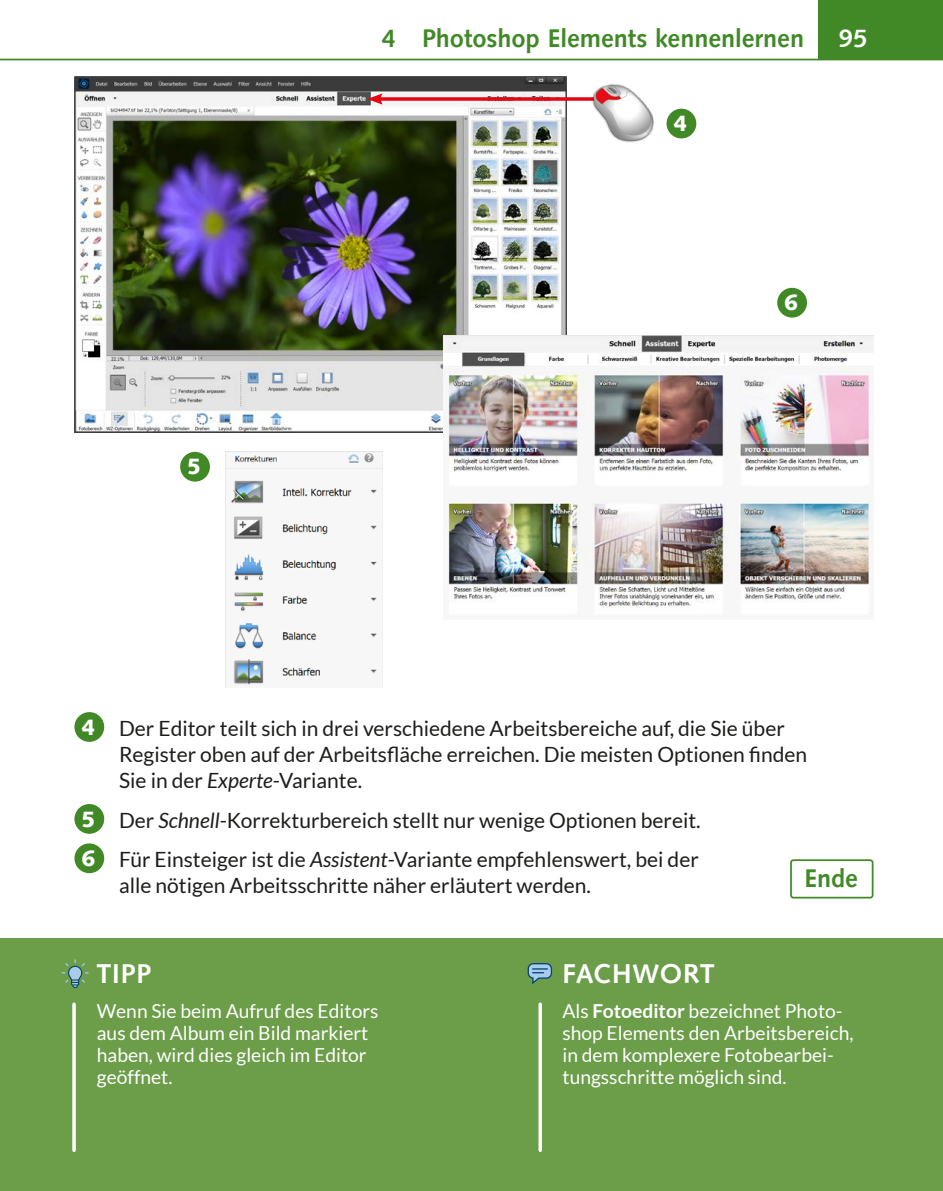
<style>
.page{position:relative;width:943px;height:1191px;background:#fff}
.page>*{position:absolute;margin:0;border:0;box-sizing:border-box;transform-origin:0 0}
.t1{font:500 28px "Saxony";letter-spacing:.03em;color:#fff}
.t2{font:500 26.25px "Saxony";color:#418927}
.t3{font:500 26.25px "Saxony";color:#fff}
.t4{font:800 22.75px "Saxony";color:#fff}
.t5{font:21px/26.2px "Lato";color:#1d1d1b}
.t6{font:19.25px/22.1px "Lato";color:#fff}
.s1{font-family:"Saxony";font-weight:800;font-size:22.75px;color:#fff}
.s2{font-style:italic}
.s3{font-weight:700}
</style>
<div class="page">
<div style="left:790px;top:859px;width:83px;height:39px;border:2px solid #418927;border-radius:2px"></div>
<div style="left:819px;top:0;width:124px;height:60px;background:#418927"></div>
<div style="left:0;top:938px;width:943px;height:253px;background:#6c9d49"></div>
<hr style="left:0;top:59px;width:943px;height:1px;background:#418927">
<svg style="left:72px;top:1004px;width:4px;height:146px"></svg>
<svg style="left:61px;top:959px;width:28px;height:29px"></svg>
<svg style="left:538px;top:1004px;width:4px;height:146px"></svg>
<div style="left:74px;top:712px;width:30px;height:30px;background:#418927;border-radius:50%"></div>
<div style="left:74px;top:804px;width:30px;height:29px;background:#418927;border-radius:50%"></div>
<div style="left:74px;top:843px;width:30px;height:30px;background:#418927;border-radius:50%"></div>
<div style="left:528px;top:963px;width:23px;height:15px;background:#abcaec;border-radius:5px"></div>
<div style="left:527px;top:963px;width:25px;height:15px;border:1px solid #004972;border-radius:5px"></div>
<svg style="left:532px;top:968px;width:15px;height:5px"></svg>
<div style="left:666px;top:109px;width:30px;height:29px;background:#418927;border-radius:50%"></div>
<div style="left:180px;top:452px;width:30px;height:29px;background:#418927;border-radius:50%"></div>
<div style="left:777px;top:288px;width:30px;height:29px;background:#418927;border-radius:50%"></div>
<img style="left:74px;top:77px;width:492px;height:355px">
<img style="left:225px;top:452px;width:158px;height:235px">
<img style="left:443px;top:336px;width:430px;height:279px">
<svg style="left:383px;top:97px;width:207px;height:4px"></svg>
<svg style="left:367px;top:93px;width:16px;height:12px"></svg>
<img style="left:590px;top:84px;width:64px;height:59px">
<p class="t2" style="left:381px;top:23px;width:424px">4 Photoshop Elements kennenlernen</p>
<p class="t3" style="left:838px;top:23px;width:30px">95</p>
<p class="t4" style="left:187px;top:454px;width:15px">5</p>
<p class="t4" style="left:673px;top:111px;width:15px">4</p>
<p class="t4" style="left:784px;top:290px;width:15px">6</p>
<p class="t5" style="left:119px;top:715px;width:689px;text-indent:-38px"><span class="s1">4</span> Der Editor teilt sich in drei verschiedene Arbeitsbereiche auf, die Sie über<br>Register oben auf der Arbeitsfläche erreichen. Die meisten Optionen finden<br>Sie in der <span class="s2">Experte</span>-Variante.</p>
<p class="t5" style="left:82px;top:800px;width:619px;line-height:39.4px"><span class="s1">5</span> Der <span class="s2">Schnell</span>-Korrekturbereich stellt nur wenige Optionen bereit.<br><span class="s1">6</span> Für Einsteiger ist die <span class="s2">Assistent</span>-Variante empfehlenswert, bei der</p>
<p class="t5" style="left:119px;top:872px;width:471px">alle nötigen Arbeitsschritte näher erläutert werden.</p>
<p class="t2" style="left:804px;top:863px;width:55px">Ende</p>
<h1 class="t1" style="left:562px;top:957px;width:153px">FACHWORT</h1>
<h1 class="t1" style="left:97px;top:957px;width:56px">TIPP</h1>
<p class="t6" style="left:97px;top:999px;width:283px">Wenn Sie beim Aufruf des Editors aus dem Album ein Bild markiert haben, wird dies gleich im Editor geöffnet.</p>
<p class="t6" style="left:562px;top:999px;width:292px">Als <span class="s3">Fotoeditor</span> bezeichnet Photo&shy;shop Elements den Arbeitsbereich, in dem komplexere Fotobearbei&shy;tungsschritte möglich sind.</p>
</div>
